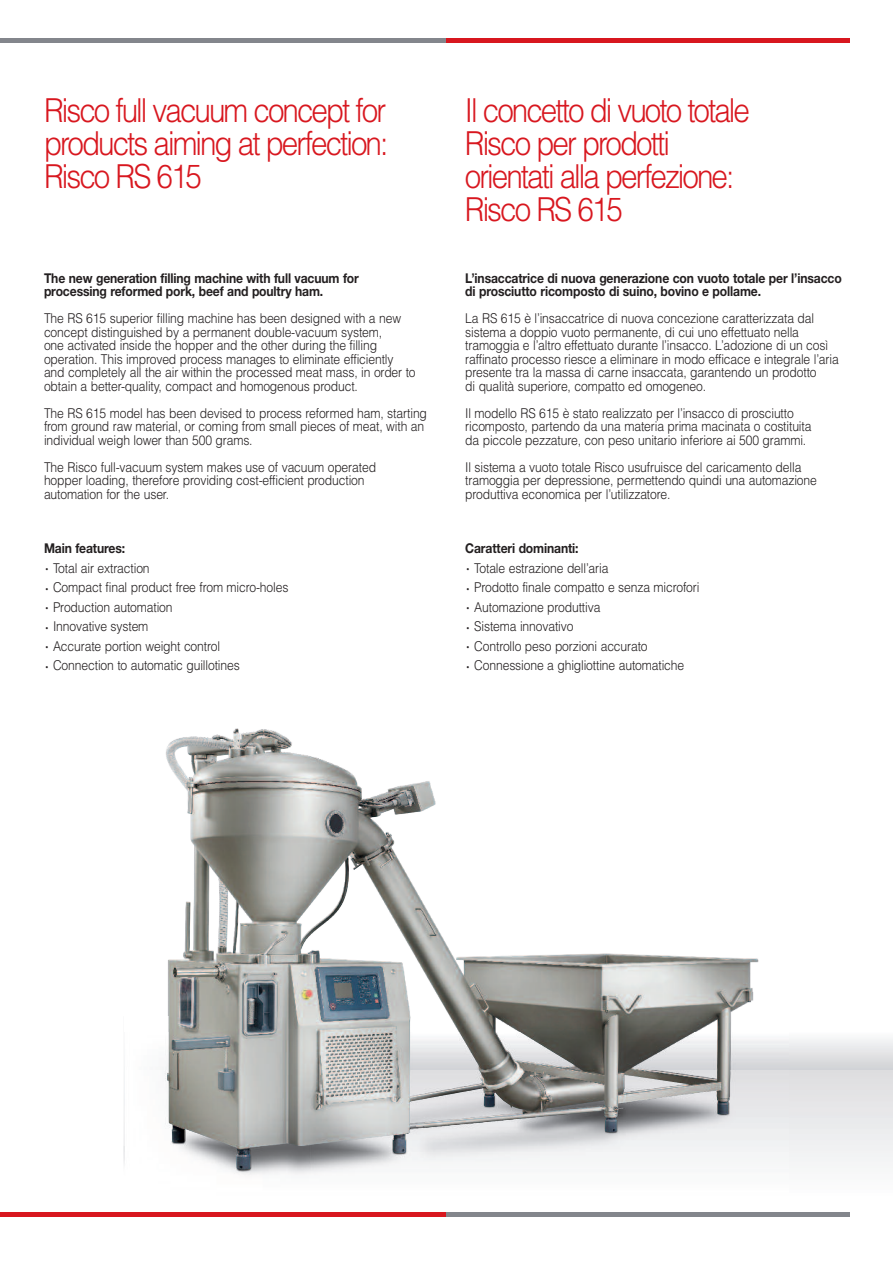
<style>
.page{position:relative;width:893px;height:1263px;background:#fff}
.page>*{position:absolute;margin:0;border:0;box-sizing:border-box;transform-origin:0 0}
.t1{font:300 33px/33px "Helvetica";letter-spacing:-.065em;color:#d8171f;text-align:justify;scale:.9 1}
.t2{font:300 13.5px/13.5px "Helvetica";letter-spacing:-.01em;color:#231f20;scale:.9 1}
.t3{font:700 13.5px/13.5px "Helvetica Neue";letter-spacing:-.01em;color:#231f20;scale:.9 1}
.s1{font-size:22.5px}
</style>
<div class="page">
<div style="left:0;top:38px;width:446px;height:5px;background:#83868c"></div>
<div style="left:446px;top:38px;width:404px;height:5px;background:#d8171f"></div>
<hr style="left:0;top:1212px;width:446px;height:4px;background:#d8171f">
<hr style="left:446px;top:1212px;width:404px;height:4px;background:#83868c">
<img style="left:235px;top:728px;width:554px;height:457px">
<img style="left:123px;top:1032px;width:185px;height:155px">
<img style="left:166px;top:729px;width:591px;height:403px">
<h1 class="t1" style="left:44px;top:95px;width:384px">Risco full vacuum concept for products aiming at perfection:<br>Risco RS 615</h1>
<h1 class="t1" style="left:465px;top:95px;width:318px;text-align:left">Il concetto di vuoto totale<br>Risco per prodotti orientati alla perfezione:<br>Risco RS 615</h1>
<p class="t3" style="left:44px;top:272px;width:351px">The new generation filling machine with full vacuum for processing reformed pork, beef and poultry ham.</p>
<p class="t2" style="left:44px;top:312px;width:414px">The RS 615 superior filling machine has been designed with a new concept distinguished by a permanent double-vacuum system,<br>one activated inside the hopper and the other during the filling operation. This improved process manages to eliminate efficiently and completely all the air within the processed meat mass, in order to obtain a better-quality, compact and homogenous product.</p>
<p class="t2" style="left:44px;top:406px;width:427px">The RS 615 model has been devised to process reformed ham, starting from ground raw material, or coming from small pieces of meat, with an individual weigh lower than 500 grams.</p>
<p class="t2" style="left:44px;top:460px;width:370px">The Risco full-vacuum system makes use of vacuum operated hopper loading, therefore providing cost-efficient production automation for the user.</p>
<p class="t3" style="left:44px;top:542px;width:92px">Main features:</p>
<p class="t2" style="left:44px;top:558px;width:273px;line-height:19.5px"><span class="s1">·</span> Total air extraction<br><span class="s1">·</span> Compact final product free from micro-holes <span class="s1">·</span> Production automation<br><span class="s1">·</span> Innovative system<br><span class="s1">·</span> Accurate portion weight control<br><span class="s1">·</span> Connection to automatic guillotines</p>
<p class="t3" style="left:465px;top:272px;width:420px">L’insaccatrice di nuova generazione con vuoto totale per l’insacco di prosciutto ricomposto di suino, bovino e pollame.</p>
<p class="t2" style="left:465px;top:312px;width:417px">La RS 615 è l’insaccatrice di nuova concezione caratterizzata dal sistema a doppio vuoto permanente, di cui uno effettuato nella tramoggia e l’altro effettuato durante l’insacco. L’adozione di un così raffinato processo riesce a eliminare in modo efficace e integrale l’aria presente tra la massa di carne insaccata, garantendo un prodotto<br>di qualità superiore, compatto ed omogeneo.</p>
<p class="t2" style="left:465px;top:406px;width:386px">Il modello RS 615 è stato realizzato per l’insacco di prosciutto ricomposto, partendo da una materia prima macinata o costituita da piccole pezzature, con peso unitario inferiore ai 500 grammi.</p>
<p class="t2" style="left:465px;top:460px;width:392px">Il sistema a vuoto totale Risco usufruisce del caricamento della tramoggia per depressione, permettendo quindi una automazione produttiva economica per l’utilizzatore.</p>
<p class="t3" style="left:465px;top:542px;width:127px">Caratteri dominanti:</p>
<p class="t2" style="left:465px;top:558px;width:262px;line-height:19.5px"><span class="s1">·</span> Totale estrazione dell’aria<br><span class="s1">·</span> Prodotto finale compatto e senza microfori <span class="s1">·</span> Automazione produttiva<br><span class="s1">·</span> Sistema innovativo<br><span class="s1">·</span> Controllo peso porzioni accurato<br><span class="s1">·</span> Connessione a ghigliottine automatiche</p>
</div>
